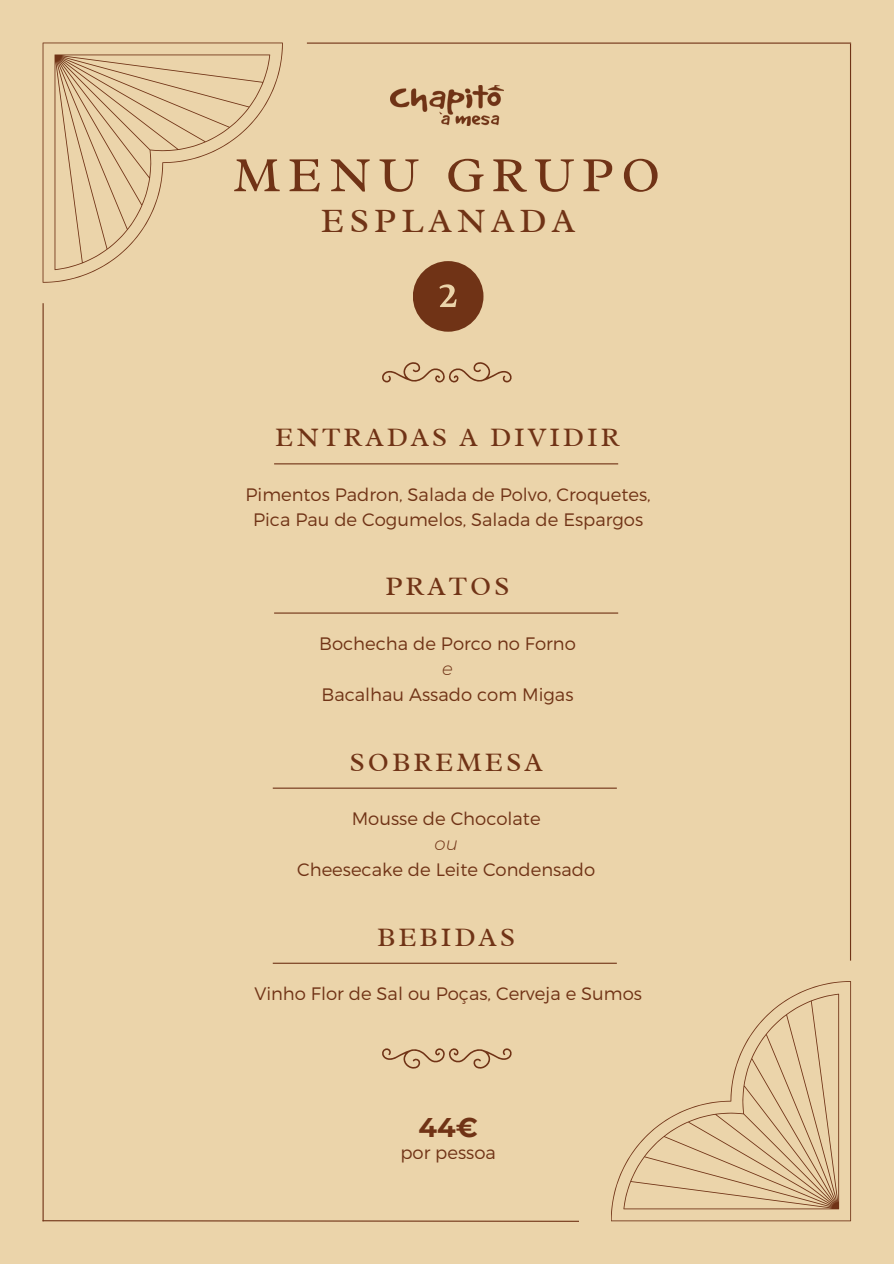
<style>
.page{position:relative;width:894px;height:1264px;background:#fff}
.page>*{position:absolute;margin:0;border:0;box-sizing:border-box;transform-origin:0 0}
.t1{font:49.95px "Radley";letter-spacing:.15em;color:#703316}
.t2{font:49.95px "Radley";color:#ebd4aa}
.t3{font:34.5px "Radley";letter-spacing:.15em;color:#703316}
.t4{font:27px "Radley";letter-spacing:.11em;color:#703316}
.t5{font:700 27px "Montserrat";color:#703316}
.t6{font:300 18px/24.8px "Montserrat";color:#703316;text-align:center}
.t7{font:italic 300 18px "Montserrat";color:#703316}
</style>
<div class="page">
<div style="left:0;top:0;width:893px;height:1263px;background:#ebd4aa"></div>
<svg style="left:43px;top:43px;width:239px;height:239px"></svg>
<svg style="left:54px;top:54px;width:216px;height:216px"></svg>
<hr style="left:307px;top:43px;width:543px;height:1px;background:#703316">
<hr style="left:43px;top:303px;width:1px;height:918px;background:#703316">
<svg style="left:611px;top:981px;width:239px;height:240px"></svg>
<svg style="left:623px;top:993px;width:215px;height:216px"></svg>
<svg style="left:42px;top:1219px;width:537px;height:3px"></svg>
<hr style="left:849px;top:44px;width:1px;height:916px;background:#703316">
<svg style="left:382px;top:362px;width:130px;height:21px"></svg>
<svg style="left:382px;top:1048px;width:130px;height:20px"></svg>
<hr style="left:274px;top:463px;width:344px;height:1px;background:#703316">
<hr style="left:274px;top:612px;width:344px;height:1px;background:#703316">
<hr style="left:273px;top:787px;width:343px;height:1px;background:#703316">
<hr style="left:273px;top:962px;width:343px;height:1px;background:#703316">
<img style="left:390px;top:86px;width:113px;height:39px">
<div style="left:413px;top:261px;width:70px;height:71px;background:#703316;border-radius:50%"></div>
<p class="t1" style="left:233px;top:143px;width:428px">MENU GRUPO</p>
<p class="t3" style="left:321px;top:198px;width:256px">ESPLANADA</p>
<p class="t2" style="left:437px;top:259px;width:24px">2</p>
<h1 class="t4" style="left:275px;top:420px;width:346px">ENTRADAS A DIVIDIR</h1>
<p class="t6" style="left:245px;top:481px;width:406px">Pimentos Padron, Salada de Polvo, Croquetes,<br>Pica Pau de Cogumelos, Salada de Espargos</p>
<p class="t4" style="left:385px;top:569px;width:126px">PRATOS</p>
<h2 class="t6" style="left:319px;top:630px;width:258px">Bochecha de Porco no Forno</h2>
<p class="t7" style="left:442px;top:657px;width:12px">e</p>
<p class="t6" style="left:321px;top:681px;width:253px">Bacalhau Assado com Migas</p>
<p class="t4" style="left:349px;top:744px;width:194px">SOBREMESA</p>
<p class="t6" style="left:351px;top:805px;width:190px">Mousse de Chocolate</p>
<h2 class="t7" style="left:434px;top:832px;width:25px">ou</h2>
<p class="t6" style="left:297px;top:856px;width:299px">Cheesecake de Leite Condensado</p>
<h2 class="t4" style="left:377px;top:919px;width:139px">BEBIDAS</h2>
<p class="t6" style="left:254px;top:980px;width:389px">Vinho Flor de Sal ou Poças, Cerveja e Sumos</p>
<h2 class="t5" style="left:418px;top:1110px;width:61px">44€</h2>
<p class="t6" style="left:400px;top:1139px;width:97px">por pessoa</p>
</div>
